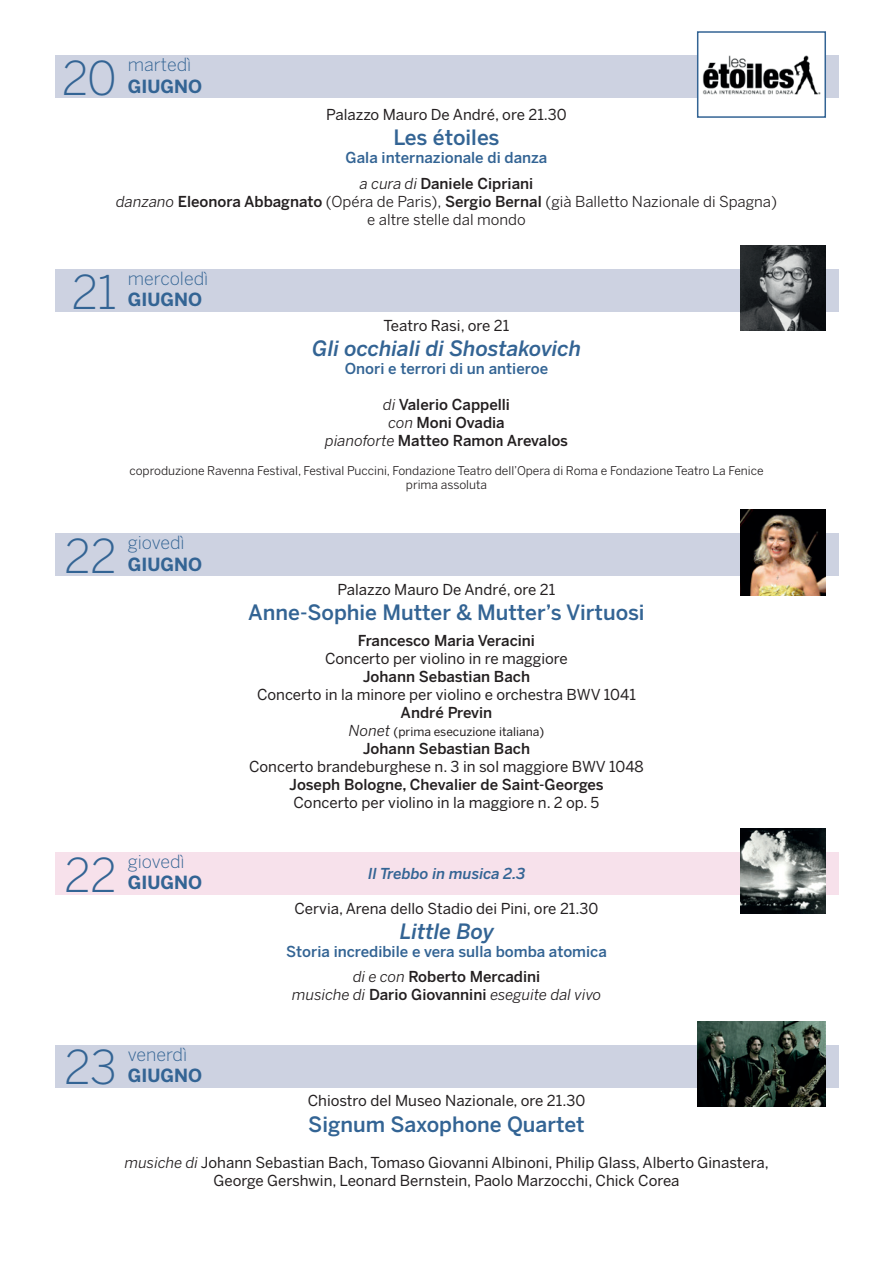
<style>
.page{position:relative;width:893px;height:1263px;background:#fff}
.page>*{position:absolute;margin:0;border:0;box-sizing:border-box;transform-origin:0 0}
.t1{font:300 46.2px "Benton Sans";letter-spacing:-.02em;color:#336494}
.t2{font:500 21px "Benton Sans";color:#336494}
.t3{font:italic 500 21px "Benton Sans";color:#336494}
.t4{font:300 18px "Benton Sans";color:#336494}
.t5{font:700 18px "Benton Sans";color:#336494}
.t6{font:15px/18px "Benton Sans";color:#231f20;text-align:center}
.t7{font:500 15px/18px "Benton Sans";color:#231f20;text-align:center}
.t8{font:500 15px/25.5px "Benton Sans";color:#336494;text-align:center}
.t9{font:15px/18px "Benton Sans";color:#231f20;text-align:center}
.t10{font:italic 15px "Benton Sans";color:#231f20}
.t11{font:italic 500 15px "Benton Sans";color:#336494}
.t12{font:12px/14.4px "Benton Sans";color:#231f20;text-align:center}
.t13{font:12px "Benton Sans";color:#231f20}
.s1{font-weight:400;font-style:italic;color:#231f20}
.s2{color:#231f20}
.s3{font-style:italic}
.s4{font-weight:500}
.s5{font-weight:400;font-style:italic}
.s6{font-style:italic;font-size:15px}
.s7{font-weight:500;font-style:normal}
</style>
<div class="page">
<div style="left:55px;top:55px;width:783px;height:43px;background:#cdd2e1"></div>
<div style="left:698px;top:32px;width:127px;height:85px;background:#fff"></div>
<img style="left:702px;top:55px;width:119px;height:40px">
<div style="left:697px;top:31px;width:129px;height:87px;border:2px solid #336494"></div>
<div style="left:55px;top:269px;width:783px;height:43px;background:#cdd2e1"></div>
<img style="left:740px;top:246px;width:85px;height:85px">
<div style="left:55px;top:533px;width:783px;height:43px;background:#cdd2e1"></div>
<img style="left:740px;top:510px;width:85px;height:85px">
<div style="left:55px;top:852px;width:783px;height:43px;background:#f7e1eb"></div>
<img style="left:740px;top:829px;width:85px;height:85px">
<div style="left:55px;top:1045px;width:783px;height:42px;background:#cdd2e1"></div>
<img style="left:698px;top:1021px;width:127px;height:85px">
<h1 class="t1" style="left:62px;top:51px;width:57px">20</h1>
<p class="t4" style="left:128px;top:54px;width:65px">martedì</p>
<p class="t5" style="left:128px;top:76px;width:76px">GIUGNO</p>
<p class="t6" style="left:326px;top:105px;width:242px">Palazzo Mauro De André, ore 21.30</p>
<h2 class="t2" style="left:393px;top:125px;width:108px">Les étoiles</h2>
<p class="t8" style="left:346px;top:145px;width:203px">Gala internazionale di danza <span class="s1">a cura di</span> <span class="s2">Daniele Cipriani</span></p>
<p class="t9" style="left:116px;top:192px;width:663px"><span class="s3">danzano</span> <span class="s4">Eleonora Abbagnato</span> (Opéra de Paris), <span class="s4">Sergio Bernal</span> (già Balletto Nazionale di Spagna) e altre stelle dal mondo</p>
<h1 class="t1" style="left:71px;top:265px;width:47px">21</h1>
<p class="t4" style="left:128px;top:268px;width:82px">mercoledì</p>
<p class="t5" style="left:128px;top:289px;width:76px">GIUGNO</p>
<p class="t6" style="left:384px;top:316px;width:127px">Teatro Rasi, ore 21</p>
<h2 class="t3" style="left:312px;top:336px;width:270px">Gli occhiali di Shostakovich</h2>
<p class="t8" style="left:345px;top:355px;width:205px">Onori e terrori di un antieroe</p>
<p class="t7" style="left:325px;top:395px;width:245px"><span class="s5">di</span> Valerio Cappelli<br><span class="s5">con</span> Moni Ovadia<br><span class="s5">pianoforte</span> Matteo Ramon Arevalos</p>
<p class="t12" style="left:129px;top:463px;width:636px">coproduzione Ravenna Festival, Festival Puccini, Fondazione Teatro dell’Opera di Roma e Fondazione Teatro La Fenice prima assoluta</p>
<h1 class="t1" style="left:64px;top:529px;width:54px">22</h1>
<p class="t4" style="left:128px;top:532px;width:58px">giovedì</p>
<p class="t5" style="left:128px;top:553px;width:76px">GIUGNO</p>
<p class="t6" style="left:338px;top:580px;width:219px">Palazzo Mauro De André, ore 21</p>
<h2 class="t2" style="left:248px;top:600px;width:398px">Anne-Sophie Mutter &amp; Mutter’s Virtuosi</h2>
<p class="t7" style="left:358px;top:631px;width:179px">Francesco Maria Veracini</p>
<p class="t6" style="left:325px;top:649px;width:244px">Concerto per violino in re maggiore</p>
<p class="t7" style="left:363px;top:667px;width:169px">Johann Sebastian Bach</p>
<p class="t6" style="left:257px;top:685px;width:380px">Concerto in la minore per violino e orchestra BWV 1041</p>
<p class="t7" style="left:401px;top:703px;width:93px">André Previn</p>
<p class="t13" style="left:349px;top:724px;width:197px"><span class="s6">Nonet</span> (prima esecuzione italiana)</p>
<p class="t7" style="left:363px;top:739px;width:169px">Johann Sebastian Bach</p>
<p class="t6" style="left:249px;top:757px;width:396px">Concerto brandeburghese n. 3 in sol maggiore BWV 1048</p>
<p class="t7" style="left:289px;top:775px;width:316px">Joseph Bologne, Chevalier de Saint-Georges</p>
<p class="t6" style="left:294px;top:793px;width:307px">Concerto per violino in la maggiore n. 2 op. 5</p>
<p class="t4" style="left:128px;top:851px;width:58px">giovedì</p>
<p class="t5" style="left:128px;top:872px;width:76px">GIUGNO</p>
<h1 class="t1" style="left:64px;top:848px;width:54px">22</h1>
<p class="t11" style="left:368px;top:865px;width:159px">Il Trebbo in musica 2.3</p>
<p class="t6" style="left:294px;top:899px;width:305px">Cervia, Arena dello Stadio dei Pini, ore 21.30</p>
<h2 class="t3" style="left:399px;top:919px;width:96px">Little Boy</h2>
<p class="t8" style="left:286px;top:938px;width:322px">Storia incredibile e vera sulla bomba atomica <span class="s1">di e con</span> <span class="s2">Roberto Mercadini</span></p>
<p class="t10" style="left:292px;top:986px;width:311px">musiche di <span class="s7">Dario Giovannini</span> eseguite dal vivo</p>
<h1 class="t1" style="left:64px;top:1040px;width:54px">23</h1>
<p class="t4" style="left:128px;top:1043px;width:61px">venerdì</p>
<p class="t5" style="left:128px;top:1065px;width:76px">GIUGNO</p>
<p class="t6" style="left:308px;top:1092px;width:279px">Chiostro del Museo Nazionale, ore 21.30</p>
<h2 class="t2" style="left:308px;top:1111px;width:278px">Signum Saxophone Quartet</h2>
<p class="t6" style="left:125px;top:1153px;width:646px"><span class="s3">musiche di</span> Johann Sebastian Bach, Tomaso Giovanni Albinoni, Philip Glass, Alberto Ginastera,<br>George Gershwin, Leonard Bernstein, Paolo Marzocchi, Chick Corea</p>
</div>
